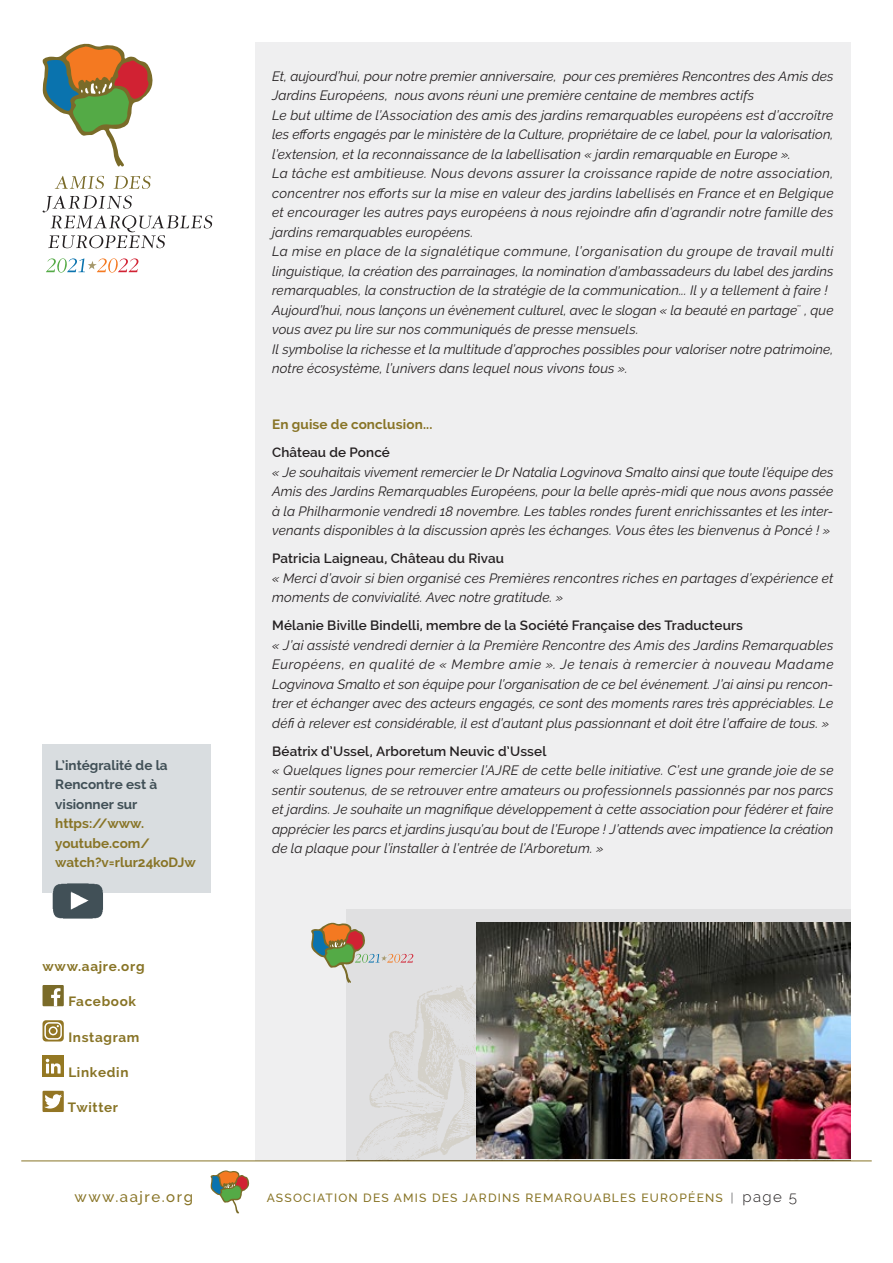
<style>
.page{position:relative;width:893px;height:1263px;background:#fff}
.page>*{position:absolute;margin:0;border:0;box-sizing:border-box;transform-origin:0 0}
.t1{font:500 15px "Raleway";letter-spacing:.1em;color:#887426}
.t2{font:italic 13.5px/19.5px "Raleway";letter-spacing:.01em;color:#231f20;text-align:justify}
.t3{font:600 13.5px "Raleway";letter-spacing:.01em;color:#231f20}
.t4{font:700 13.5px/19.5px "Raleway";letter-spacing:.01em;color:#887426}
.t5{font:700 13.5px "Raleway";letter-spacing:.05em;color:#887426}
.t6{font:700 13.5px/19.5px "Raleway";color:#415057}
.t7{font:500 12px "Raleway";letter-spacing:.1em;color:#887426}
.s1{font-weight:400;color:#636366}
.s2{font-weight:300;font-size:15px;color:#231f20}
</style>
<div class="page">
<hr style="left:21px;top:1161px;width:851px;height:1px;background:#887426">
<svg style="left:211px;top:1170px;width:39px;height:43px"></svg>
<div style="left:255px;top:43px;width:595px;height:1118px;background:#efeff0"></div>
<div style="left:43px;top:985px;width:21px;height:21px;background:#7a6b29"></div>
<svg style="left:51px;top:988px;width:9px;height:18px"></svg>
<svg style="left:43px;top:1020px;width:21px;height:21px"></svg>
<div style="left:43px;top:1055px;width:21px;height:22px;background:#947823"></div>
<svg style="left:45px;top:1059px;width:16px;height:15px"></svg>
<svg style="left:43px;top:1091px;width:21px;height:21px"></svg>
<svg style="left:43px;top:43px;width:110px;height:124px"></svg>
<svg style="left:55px;top:176px;width:49px;height:13px"></svg>
<svg style="left:114px;top:176px;width:37px;height:13px"></svg>
<svg style="left:43px;top:196px;width:169px;height:52px"></svg>
<svg style="left:46px;top:258px;width:93px;height:15px"></svg>
<img style="left:347px;top:909px;width:503px;height:252px">
<div style="left:43px;top:744px;width:168px;height:149px;background:#d9dde0"></div>
<img style="left:52px;top:883px;width:51px;height:36px">
<img style="left:476px;top:922px;width:374px;height:236px">
<svg style="left:311px;top:922px;width:103px;height:61px"></svg>
<p class="t6" style="left:55px;top:755px;width:114px">L’intégralité de la<br>Rencontre est à visionner sur</p>
<p class="t4" style="left:55px;top:814px;width:142px">https://www. youtube.com/ watch?v=rlur24koDJw</p>
<p class="t5" style="left:43px;top:958px;width:104px">www.aajre.org</p>
<p class="t5" style="left:68px;top:994px;width:69px">Facebook</p>
<p class="t5" style="left:68px;top:1029px;width:73px">Instagram</p>
<p class="t5" style="left:68px;top:1064px;width:62px">Linkedin</p>
<p class="t5" style="left:68px;top:1099px;width:52px">Twitter</p>
<p class="t2" style="left:272px;top:66px;width:563px;text-align:left">Et, aujourd’hui, pour notre premier anniversaire, pour ces premières Rencontres des Amis des Jardins Européens, nous avons réuni une première centaine de membres actifs<br>Le but ultime de l’Association des amis des jardins remarquables européens est d’accroître les efforts engagés par le ministère de la Culture, propriétaire de ce label, pour la valorisation, l’extension, et la reconnaissance de la labellisation « jardin remarquable en Europe ».<br>La tâche est ambitieuse. Nous devons assurer la croissance rapide de notre association, concentrer nos efforts sur la mise en valeur des jardins labellisés en France et en Belgique et encourager les autres pays européens à nous rejoindre afin d’agrandir notre famille des jardins remarquables européens.<br>La mise en place de la signalétique commune, l’organisation du groupe de travail multi linguistique, la création des parrainages, la nomination d’ambassadeurs du label des jardins remarquables, la construction de la stratégie de la communication... Il y a tellement à faire !<br>Aujourd’hui, nous lançons un évènement culturel, avec le slogan « la beauté en partage¨ , que vous avez pu lire sur nos communiqués de presse mensuels.<br>Il symbolise la richesse et la multitude d’approches possibles pour valoriser notre patrimoine, notre écosystème, l’univers dans lequel nous vivons tous ».</p>
<p class="t4" style="left:272px;top:415px;width:162px">En guise de conclusion...</p>
<p class="t3" style="left:272px;top:445px;width:119px">Château de Poncé</p>
<p class="t2" style="left:272px;top:462px;width:563px">« Je souhaitais vivement remercier le Dr Natalia Logvinova Smalto ainsi que toute l’équipe des Amis des Jardins Remarquables Européens, pour la belle après-midi que nous avons passée à la Philharmonie vendredi 18 novembre. Les tables rondes furent enrichissantes et les inter&shy;venants disponibles à la discussion après les échanges. Vous êtes les bienvenus à Poncé ! »</p>
<p class="t3" style="left:272px;top:551px;width:233px">Patricia Laigneau, Château du Rivau</p>
<p class="t2" style="left:272px;top:568px;width:563px">« Merci d’avoir si bien organisé ces Premières rencontres riches en partages d’expérience et moments de convivialité. Avec notre gratitude. »</p>
<p class="t3" style="left:272px;top:618px;width:472px">Mélanie Biville Bindelli, membre de la Société Française des Traducteurs</p>
<p class="t2" style="left:272px;top:635px;width:563px">« J’ai assisté vendredi dernier à la Première Rencontre des Amis des Jardins Remarquables Européens, en qualité de « Membre amie ». Je tenais à remercier à nouveau Madame Logvinova Smalto et son équipe pour l’organisation de ce bel événement. J’ai ainsi pu rencon&shy;trer et échanger avec des acteurs engagés, ce sont des moments rares très appréciables. Le défi à relever est considérable, il est d’autant plus passionnant et doit être l’affaire de tous. »</p>
<p class="t3" style="left:272px;top:743px;width:276px">Béatrix d’Ussel, Arboretum Neuvic d’Ussel</p>
<p class="t2" style="left:272px;top:761px;width:563px">« Quelques lignes pour remercier l’AJRE de cette belle initiative. C’est une grande joie de se sentir soutenus, de se retrouver entre amateurs ou professionnels passionnés par nos parcs et jardins. Je souhaite un magnifique développement à cette association pour fédérer et faire apprécier les parcs et jardins jusqu’au bout de l’Europe ! J’attends avec impatience la création de la plaque pour l’installer à l’entrée de l’Arboretum. »</p>
<p class="t1" style="left:74px;top:1187px;width:120px">www.aajre.org</p>
<p class="t7" style="left:267px;top:1190px;width:532px">ASSOCIATION DES AMIS DES JARDINS REMARQUABLES EUROPÉENS <span class="s1">|</span> <span class="s2">page 5</span></p>
</div>
